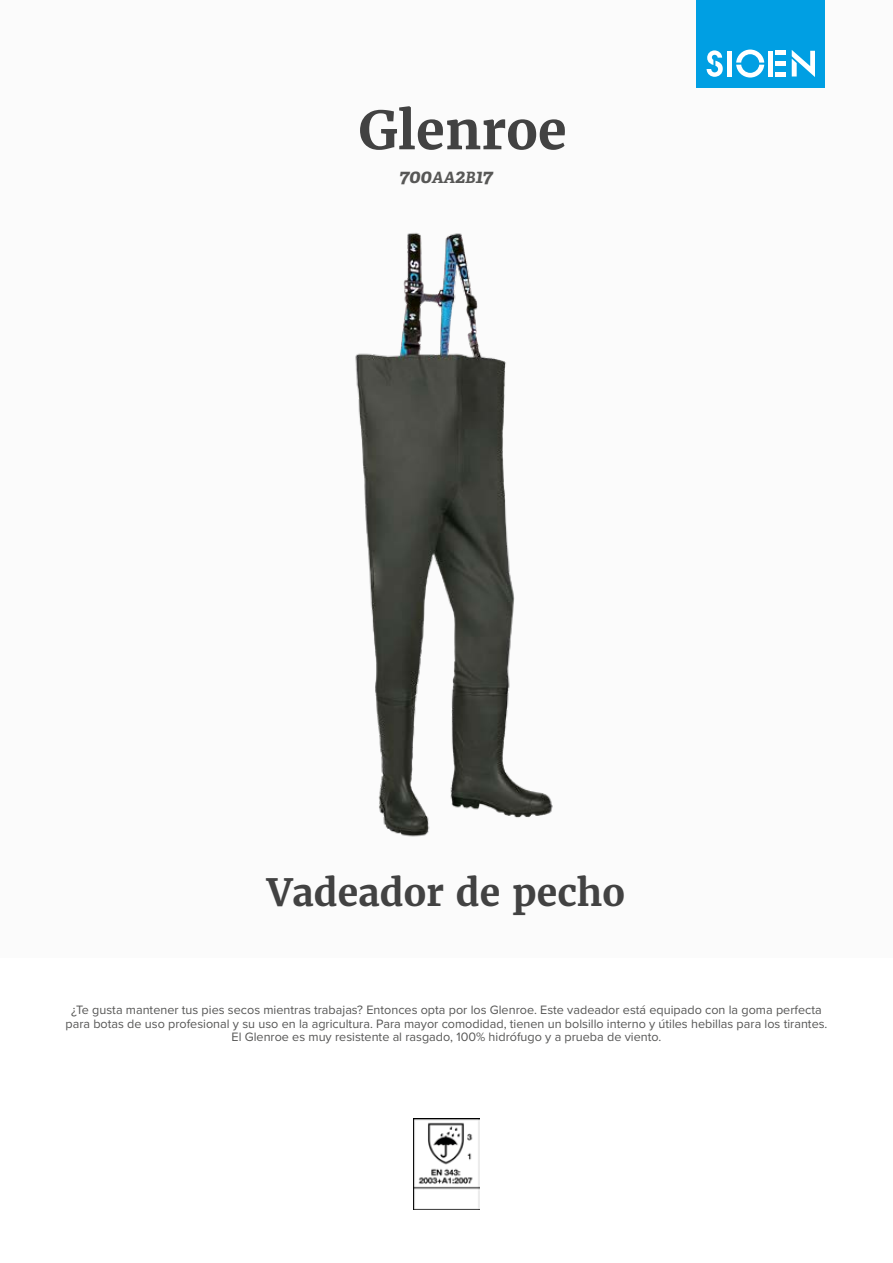
<style>
.page{position:relative;width:893px;height:1263px;background:#fff}
.page>*{position:absolute;margin:0;border:0;box-sizing:border-box;transform-origin:0 0}
.t1{font:700 52.5px "Merriweather";color:#424242}
.t2{font:700 37.5px "Merriweather";color:#424242}
.t3{font:italic 700 19.5px "Adelle";color:#575756}
.t4{font:12.6px/13.6px "Proxima Nova";color:#575756;text-align:center}
.s1{font-size:15.6px}
</style>
<div class="page">
<div style="left:0;top:0;width:893px;height:957px;background:#fbfbfb"></div>
<div style="left:697px;top:0;width:128px;height:88px;background:#009fe3"></div>
<svg style="left:707px;top:50px;width:16px;height:27px"></svg>
<svg style="left:736px;top:50px;width:28px;height:28px"></svg>
<div style="left:727px;top:51px;width:5px;height:26px;background:#fff"></div>
<div style="left:768px;top:51px;width:5px;height:26px;background:#fff"></div>
<div style="left:775px;top:72px;width:11px;height:5px;background:#fff"></div>
<div style="left:775px;top:61px;width:11px;height:5px;background:#fff"></div>
<hr style="left:775px;top:51px;width:11px;height:4px;background:#fff">
<svg style="left:792px;top:50px;width:23px;height:27px"></svg>
<img style="left:413px;top:1118px;width:67px;height:92px">
<img style="left:355px;top:233px;width:198px;height:604px">
<h1 class="t1" style="left:358px;top:97px;width:210px">Glenroe</h1>
<h3 class="t3" style="left:399px;top:164px;width:95px">700<span class="s1">AA</span>2<span class="s1">B</span>17</h3>
<h2 class="t2" style="left:267px;top:868px;width:359px">Vadeador de pecho</h2>
<p class="t4" style="left:65px;top:1002px;width:764px">¿Te gusta mantener tus pies secos mientras trabajas? Entonces opta por los Glenroe. Este vadeador está equipado con la goma perfecta para botas de uso profesional y su uso en la agricultura. Para mayor comodidad, tienen un bolsillo interno y útiles hebillas para los tirantes.<br>El Glenroe es muy resistente al rasgado, 100% hidrófugo y a prueba de viento.</p>
</div>
